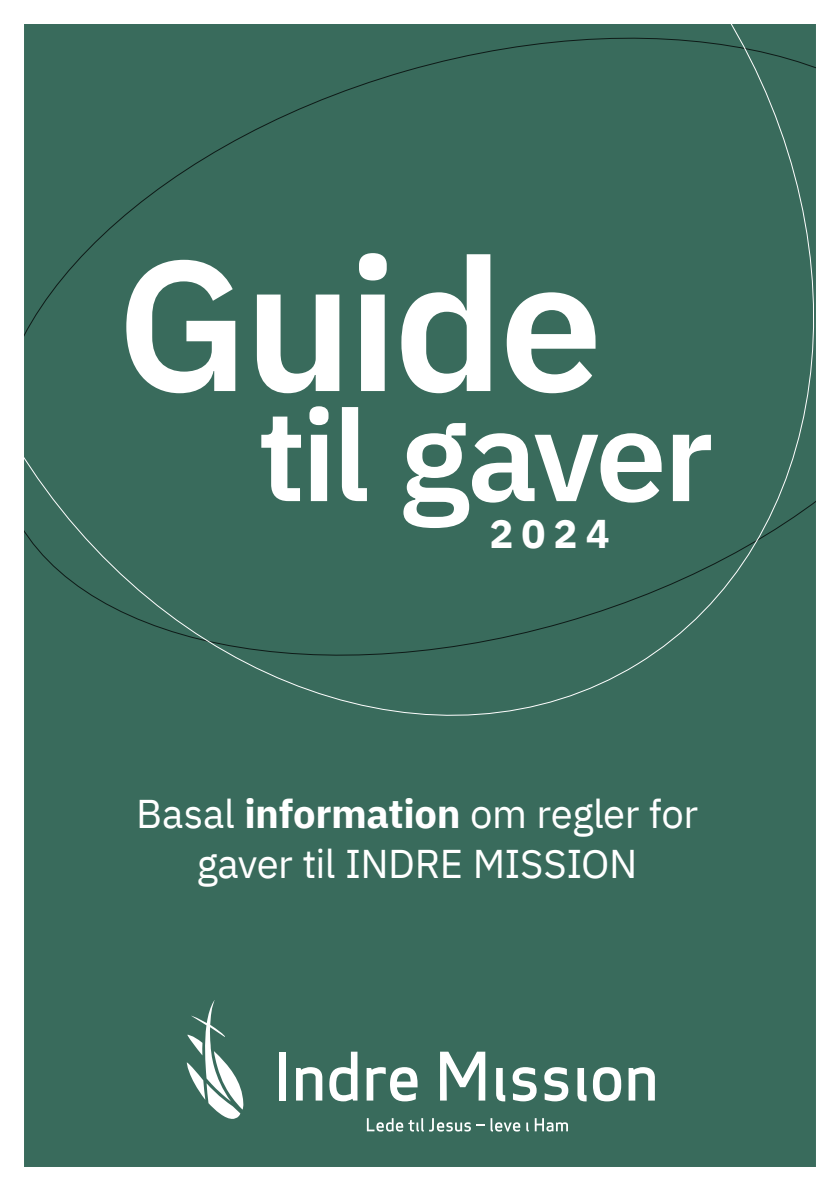
<style>
.page{position:relative;width:840px;height:1191px;background:#fff}
.page>*{position:absolute;margin:0;border:0;box-sizing:border-box;transform-origin:0 0}
.t1{font:184.8px "IBM Plex Sans Sm Bld";letter-spacing:-.025em;color:#fff}
.t2{font:127px "IBM Plex Sans Sm Bld";letter-spacing:-.03em;color:#fff}
.t3{font:40px/50px "IBM Plex Sans";letter-spacing:-.01em;color:#fff;text-align:center}
.t4{font:700 40px "IBM Plex Sans";color:#fff}
.s1{font-weight:700}
</style>
<div class="page">
<div style="left:24px;top:784px;width:792px;height:383px;background:#396b5c"></div>
<svg style="left:187px;top:1000px;width:56px;height:119px"></svg>
<div style="left:278px;top:1051px;width:7px;height:49px;background:#fff"></div>
<svg style="left:296px;top:1067px;width:26px;height:33px"></svg>
<svg style="left:329px;top:1051px;width:28px;height:50px"></svg>
<svg style="left:366px;top:1067px;width:51px;height:34px"></svg>
<svg style="left:440px;top:1051px;width:45px;height:49px"></svg>
<svg style="left:496px;top:1068px;width:9px;height:33px"></svg>
<svg style="left:512px;top:1067px;width:24px;height:34px"></svg>
<svg style="left:544px;top:1067px;width:24px;height:34px"></svg>
<svg style="left:577px;top:1068px;width:9px;height:33px"></svg>
<svg style="left:592px;top:1067px;width:29px;height:34px"></svg>
<svg style="left:628px;top:1067px;width:26px;height:33px"></svg>
<svg style="left:366px;top:1118px;width:57px;height:13px"></svg>
<svg style="left:429px;top:1118px;width:41px;height:13px"></svg>
<svg style="left:476px;top:1124px;width:8px;height:2px"></svg>
<svg style="left:490px;top:1118px;width:30px;height:13px"></svg>
<svg style="left:526px;top:1122px;width:2px;height:9px"></svg>
<svg style="left:534px;top:1118px;width:33px;height:13px"></svg>
<div style="left:24px;top:24px;width:792px;height:760px;background:#396b5c"></div>
<div style="left:815px;top:23px;width:24px;height:592px;background:#fff"></div>
<h1 class="t1" style="left:117px;top:180px;width:487px">Guide</h1>
<h2 class="t2" style="left:258px;top:356px;width:456px">til gaver</h2>
<p class="t4" style="left:489px;top:502px;width:122px">2024</p>
<p class="t3" style="left:136px;top:785px;width:563px">Basal <span class="s1">information</span> om regler for gaver til INDRE MISSION</p>
</div>
